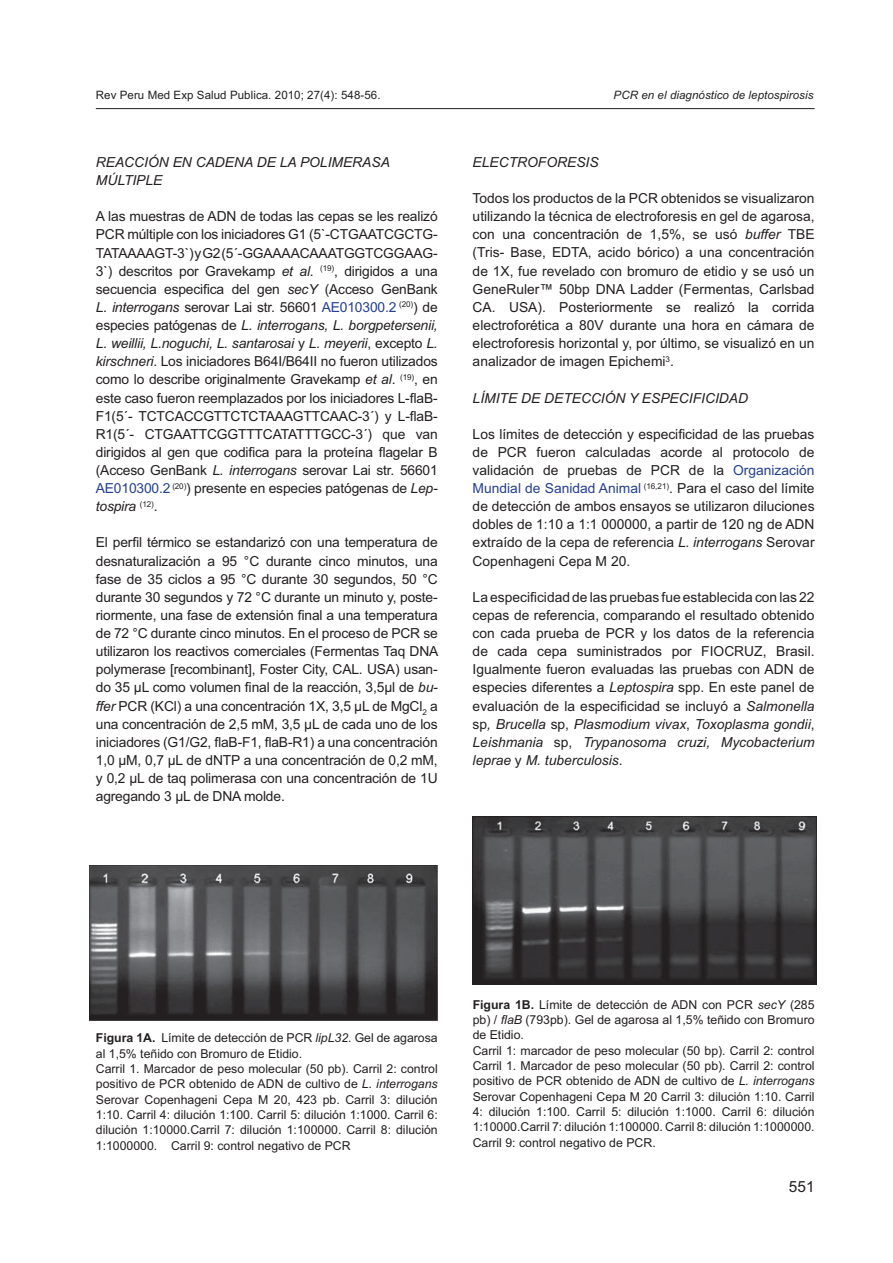
<style>
.page{position:relative;width:893px;height:1263px;background:#fff}
.page>*{position:absolute;margin:0;border:0;box-sizing:border-box;transform-origin:0 0}
.t1{font:15.3px "Arial";color:#231f20}
.t2{font:13.8px/18.1px "Arial";color:#231f20;text-align:justify}
.t3{font:italic 13.8px/18.1px "Arial";color:#231f20}
.t4{font:12.3px/15.3px "Arial";color:#231f20}
.t5{font:11.55px "Arial";letter-spacing:.005em;color:#231f20}
.t6{font:italic 11.55px "Arial";letter-spacing:.005em;color:#231f20}
.s1{font-style:italic}
.s2{color:#25408e}
.s3{font-weight:700}
</style>
<div class="page">
<hr style="left:96px;top:108px;width:718px;height:1px;background:#231f20">
<img style="left:90px;top:866px;width:348px;height:155px">
<img style="left:472px;top:816px;width:344px;height:169px">
<p class="t5" style="left:96px;top:91px;width:286px">Rev Peru Med Exp Salud Publica. 2010; 27(4): 548-56.</p>
<p class="t6" style="left:613px;top:91px;width:201px">PCR en el diagnóstico de leptospirosis</p>
<p class="t3" style="left:96px;top:154px;width:295px">REACCIÓN EN CADENA DE LA POLIMERASA<br>MÚLTIPLE</p>
<p class="t2" style="left:96px;top:209px;width:343px">A las muestras de ADN de todas las cepas se les realizó PCR múltiple con los iniciadores G1 (5`-CTGAATCGCTG-TATAAAAGT-3`) y G2 (5´-GGAAAACAAATGGTCGGAAG-3`) descritos por Gravekamp <span class="s1">et al</span>. <sup>(19)</sup>, dirigidos a una secuencia especifica del gen <span class="s1">secY</span> (Acceso GenBank <span class="s1">L. interrogans</span> serovar Lai str. 56601 <span class="s2">AE010300.2</span> <sup>(20)</sup>) de especies patógenas de <span class="s1">L. interrogans, L. borgpetersenii, L. weillii, L.noguchi, L. santarosai</span> y <span class="s1">L. meyerii</span>, excepto <span class="s1">L. kirschneri</span>. Los iniciadores B64I/B64II no fueron utilizados como lo describe originalmente Gravekamp <span class="s1">et al</span>. <sup>(19)</sup>, en este caso fueron reemplazados por los iniciadores L-flaB-F1(5´- TCTCACCGTTCTCTAAAGTTCAAC-3´) y L-flaB-R1(5´- CTGAATTCGGTTTCATATTTGCC-3´) que van dirigidos al gen que codifica para la proteína flagelar B (Acceso GenBank <span class="s1">L. interrogans</span> serovar Lai str. 56601<br><span class="s2">AE010300.2</span> <sup>(20)</sup>) presente en especies patógenas de <span class="s1">Lep&shy;tospira</span> <sup>(12)</sup>.</p>
<p class="t2" style="left:96px;top:535px;width:344px">El perfil térmico se estandarizó con una temperatura de desnaturalización a 95 °C durante cinco minutos, una fase de 35 ciclos a 95 °C durante 30 segundos, 50 °C durante 30 segundos y 72 °C durante un minuto y, poste&shy;riormente, una fase de extensión final a una temperatura de 72 °C durante cinco minutos. En el proceso de PCR se utilizaron los reactivos comerciales (Fermentas Taq DNA polymerase [recombinant], Foster City, CAL. USA) usan&shy;do 35 μL como volumen final de la reacción, 3,5μl de <span class="s1">bu&shy;ffer</span> PCR (KCl) a una concentración 1X, 3,5 μL de MgCl<sub>2</sub> a una concentración de 2,5 mM, 3,5 μL de cada uno de los iniciadores (G1/G2, flaB-F1, flaB-R1) a una concentración 1,0 μM, 0,7 μL de dNTP a una concentración de 0,2 mM, y 0,2 μL de taq polimerasa con una concentración de 1U agregando 3 μL de DNA molde.</p>
<p class="t3" style="left:472px;top:154px;width:127px">ELECTROFORESIS</p>
<p class="t2" style="left:472px;top:191px;width:343px">Todos los productos de la PCR obtenidos se visualizaron utilizando la técnica de electroforesis en gel de agarosa, con una concentración de 1,5%, se usó <span class="s1">buffer</span> TBE (Tris- Base, EDTA, acido bórico) a una concentración de 1X, fue revelado con bromuro de etidio y se usó un GeneRuler™ 50bp DNA Ladder (Fermentas, Carlsbad CA. USA). Posteriormente se realizó la corrida electroforética a 80V durante una hora en cámara de electroforesis horizontal y, por último, se visualizó en un analizador de imagen Epichemi<sup>3</sup>.</p>
<p class="t3" style="left:472px;top:390px;width:277px">LÍMITE DE DETECCIÓN Y ESPECIFICIDAD</p>
<p class="t2" style="left:472px;top:426px;width:343px">Los límites de detección y especificidad de las pruebas de PCR fueron calculadas acorde al protocolo de validación de pruebas de PCR de la <span class="s2">Organización Mundial de Sanidad Animal</span> <sup>(16,21)</sup>. Para el caso del límite de detección de ambos ensayos se utilizaron diluciones dobles de 1:10 a 1:1 000000, a partir de 120 ng de ADN extraído de la cepa de referencia <span class="s1">L. interrogans</span> Serovar Copenhageni Cepa M 20.</p>
<p class="t2" style="left:472px;top:589px;width:343px">La especificidad de las pruebas fue establecida con las 22 cepas de referencia, comparando el resultado obtenido con cada prueba de PCR y los datos de la referencia de cada cepa suministrados por FIOCRUZ, Brasil.<br>Igualmente fueron evaluadas las pruebas con ADN de especies diferentes a <span class="s1">Leptospira</span> spp. En este panel de evaluación de la especificidad se incluyó a <span class="s1">Salmonella </span>sp<span class="s1">, Brucella</span> sp, <span class="s1">Plasmodium vivax</span>, <span class="s1">Toxoplasma gondii</span>, <span class="s1">Leishmania</span> sp, <span class="s1">Trypanosoma cruzi, Mycobacterium leprae</span> y <span class="s1">M. tuberculosis</span>.</p>
<p class="t4" style="left:96px;top:1032px;width:343px"><span class="s3">Figura 1A.</span> Límite de detección de PCR <span class="s1">lipL32</span>. Gel de agarosa al 1,5% teñido con Bromuro de Etidio.<br>Carril 1. Marcador de peso molecular (50 pb). Carril 2: control positivo de PCR obtenido de ADN de cultivo de <span class="s1">L. interrogans </span>Serovar Copenhageni Cepa M 20, 423 pb. Carril 3: dilución 1:10. Carril 4: dilución 1:100. Carril 5: dilución 1:1000. Carril 6: dilución 1:10000.Carril 7: dilución 1:100000. Carril 8: dilución 1:1000000. Carril 9: control negativo de PCR</p>
<p class="t4" style="left:472px;top:998px;width:343px"><span class="s3">Figura 1B.</span> Límite de detección de ADN con PCR <span class="s1">secY</span> (285 pb) / <span class="s1">flaB</span> (793pb). Gel de agarosa al 1,5% teñido con Bromuro de Etidio.<br>Carril 1: marcador de peso molecular (50 bp). Carril 2: control Carril 1. Marcador de peso molecular (50 pb). Carril 2: control positivo de PCR obtenido de ADN de cultivo de <span class="s1">L. interrogans </span>Serovar Copenhageni Cepa M 20 Carril 3: dilución 1:10. Carril 4: dilución 1:100. Carril 5: dilución 1:1000. Carril 6: dilución 1:10000.Carril 7: dilución 1:100000. Carril 8: dilución 1:1000000.<br>Carril 9: control negativo de PCR.</p>
<p class="t1" style="left:789px;top:1181px;width:27px">551</p>
</div>
